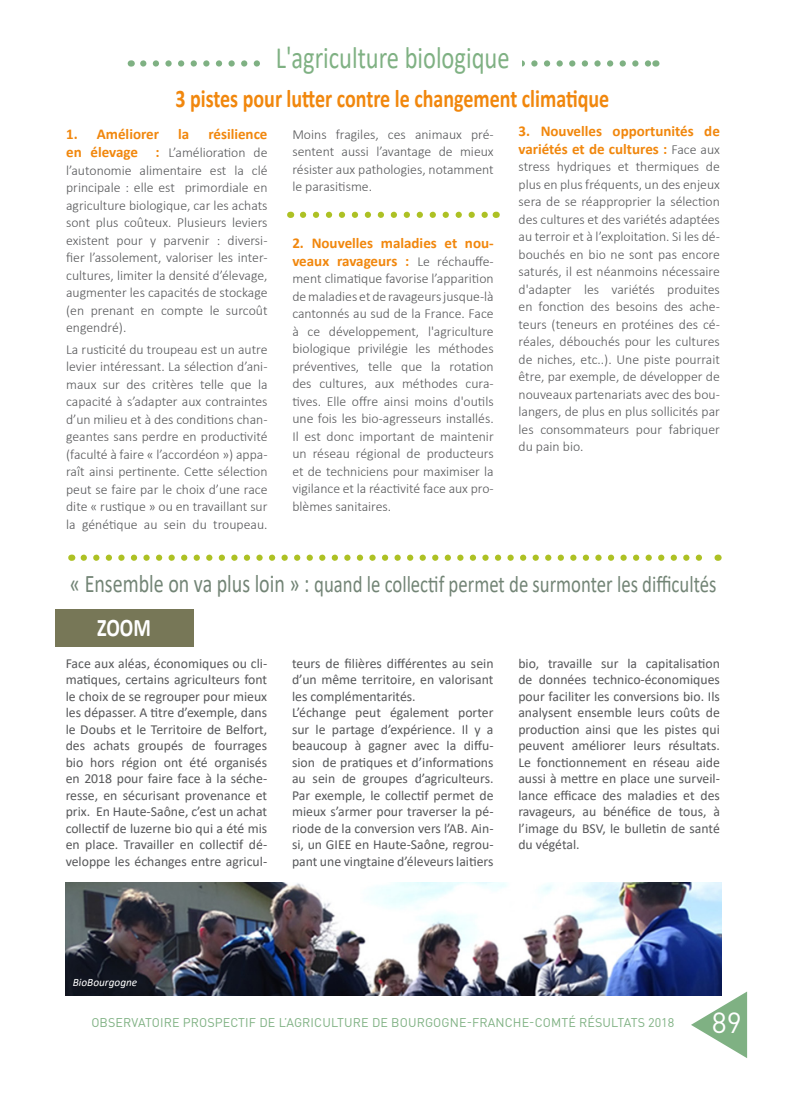
<style>
.page{position:relative;width:787px;height:1095px;background:#fff}
.page>*{position:absolute;margin:0;border:0;box-sizing:border-box;transform-origin:0 0}
.t1{font:31.12px "Calibri";color:#7fb183;scale:.79 1}
.t2{font:28.75px "DIN Pro";color:#fff}
.t3{font:700 25.38px "Calibri";color:#f1870d;scale:.79 1}
.t4{font:700 25.38px "Calibri";color:#fff;scale:.79 1}
.t5{font:23.75px "Calibri";color:#728475;scale:.79 1}
.t6{font:700 15px/18px "Calibri";color:#f1870d}
.t7{font:300 13.75px/17.5px "Calibri";color:#57585a;text-align:justify}
.t8{font:13.75px/16.5px "Calibri";color:#57585a;text-align:justify}
.t9{font:12.5px "DIN Pro";letter-spacing:.01em;color:#7fb183}
.t10{font:italic 11.25px "Calibri";color:#fff}
.s1{font-weight:700;font-size:15px;color:#f1870d}
.s2{font-weight:300;font-size:13.75px;color:#57585a}
.s3{font-size:25.38px}
</style>
<div class="page">
<svg style="left:143px;top:60px;width:506px;height:7px"></svg>
<svg style="left:691px;top:991px;width:56px;height:67px"></svg>
<div style="left:263px;top:50px;width:259px;height:28px;background:#fff"></div>
<svg style="left:84px;top:555px;width:618px;height:6px"></svg>
<svg style="left:303px;top:212px;width:185px;height:6px"></svg>
<div style="left:55px;top:609px;width:138px;height:38px;background:#777757"></div>
<img style="left:66px;top:882px;width:655px;height:114px">
<h1 class="t1" style="left:276px;top:36px;width:297px">L'agriculture biologique</h1>
<p class="t3" style="left:175px;top:81px;width:550px">3 pistes pour lutter contre le changement climatique</p>
<p class="t6" style="left:66px;top:125px;width:94px">1. Améliorer</p>
<p class="t6" style="left:178px;top:125px;width:13px">la</p>
<p class="t6" style="left:208px;top:125px;width:61px">résilience</p>
<p class="t7" style="left:66px;top:144px;width:203px"><span class="s1">en élevage :</span> L’amélioration de l’autonomie alimentaire est la clé principale : elle est primordiale en agriculture biologique, car les achats sont plus coûteux. Plusieurs leviers existent pour y parvenir : diversi&shy;fier l’assolement, valoriser les inter&shy;cultures, limiter la densité d’élevage, augmenter les capacités de stockage (en prenant en compte le surcoût engendré).</p>
<p class="t7" style="left:66px;top:340px;width:203px">La rusticité du troupeau est un autre levier intéressant. La sélection d’ani&shy;maux sur des critères telle que la capacité à s’adapter aux contraintes d’un milieu et à des conditions chan&shy;geantes sans perdre en productivité (faculté à faire « l’accordéon ») appa&shy;raît ainsi pertinente. Cette sélection peut se faire par le choix d’une race dite « rustique » ou en travaillant sur la génétique au sein du troupeau.</p>
<p class="t7" style="left:292px;top:125px;width:203px">Moins fragiles, ces animaux pré&shy;sentent aussi l’avantage de mieux résister aux pathologies, notamment le parasitisme.</p>
<p class="t6" style="left:292px;top:234px;width:203px">2. Nouvelles maladies et nou&shy;veaux ravageurs : <span class="s2">Le réchauffe-</span></p>
<p class="t7" style="left:292px;top:270px;width:203px">ment climatique favorise l’apparition de maladies et de ravageurs jusque-là cantonnés au sud de la France. Face à ce développement, l'agriculture biologique privilégie les méthodes préventives, telle que la rotation des cultures, aux méthodes cura&shy;tives. Elle offre ainsi moins d'outils une fois les bio-agresseurs installés.<br>Il est donc important de maintenir un réseau régional de producteurs et de techniciens pour maximiser la vigilance et la réactivité face aux pro&shy;blèmes sanitaires.</p>
<p class="t6" style="left:518px;top:122px;width:203px">3. Nouvelles opportunités de variétés et de cultures : <span class="s2">Face aux</span></p>
<p class="t7" style="left:518px;top:158px;width:203px">stress hydriques et thermiques de plus en plus fréquents, un des enjeux sera de se réapproprier la sélection des cultures et des variétés adaptées au terroir et à l’exploitation. Si les dé&shy;bouchés en bio ne sont pas encore saturés, il est néanmoins nécessaire d'adapter les variétés produites en fonction des besoins des ache&shy;teurs (teneurs en protéines des cé&shy;réales, débouchés pour les cultures de niches, etc..). Une piste pourrait être, par exemple, de développer de nouveaux partenariats avec des bou&shy;langers, de plus en plus sollicités par les consommateurs pour fabriquer du pain bio.</p>
<p class="t5" style="left:70px;top:568px;width:819px"><span class="s3">« Ensemble on va plus loin » :</span> quand le collectif permet de surmonter les difficultés</p>
<p class="t4" style="left:97px;top:609px;width:70px">ZOOM</p>
<p class="t8" style="left:66px;top:654px;width:203px">Face aux aléas, économiques ou cli&shy;matiques, certains agriculteurs font le choix de se regrouper pour mieux les dépasser. A titre d’exemple, dans le Doubs et le Territoire de Belfort, des achats groupés de fourrages bio hors région ont été organisés en 2018 pour faire face à la séche&shy;resse, en sécurisant provenance et prix. En Haute-Saône, c’est un achat collectif de luzerne bio qui a été mis en place. Travailler en collectif dé&shy;veloppe les échanges entre agricul-</p>
<p class="t8" style="left:292px;top:654px;width:203px">teurs de filières différentes au sein d’un même territoire, en valorisant les complémentarités.</p>
<p class="t8" style="left:292px;top:704px;width:203px">L’échange peut également porter sur le partage d’expérience. Il y a beaucoup à gagner avec la diffu&shy;sion de pratiques et d’informations au sein de groupes d’agriculteurs.<br>Par exemple, le collectif permet de mieux s’armer pour traverser la pé&shy;riode de la conversion vers l’AB. Ain&shy;si, un GIEE en Haute-Saône, regrou&shy;pant une vingtaine d’éleveurs laitiers</p>
<p class="t8" style="left:518px;top:654px;width:203px">bio, travaille sur la capitalisation de données technico-économiques pour faciliter les conversions bio. Ils analysent ensemble leurs coûts de production ainsi que les pistes qui peuvent améliorer leurs résultats.<br>Le fonctionnement en réseau aide aussi à mettre en place une surveil&shy;lance efficace des maladies et des ravageurs, au bénéfice de tous, à l’image du BSV, le bulletin de santé du végétal.</p>
<p class="t10" style="left:73px;top:974px;width:66px">BioBourgogne</p>
<p class="t9" style="left:91px;top:1014px;width:584px">OBSERVATOIRE PROSPECTIF DE L’AGRICULTURE DE BOURGOGNE-FRANCHE-COMTÉ RÉSULTATS 2018</p>
<h2 class="t2" style="left:711px;top:1003px;width:32px">89</h2>
</div>
